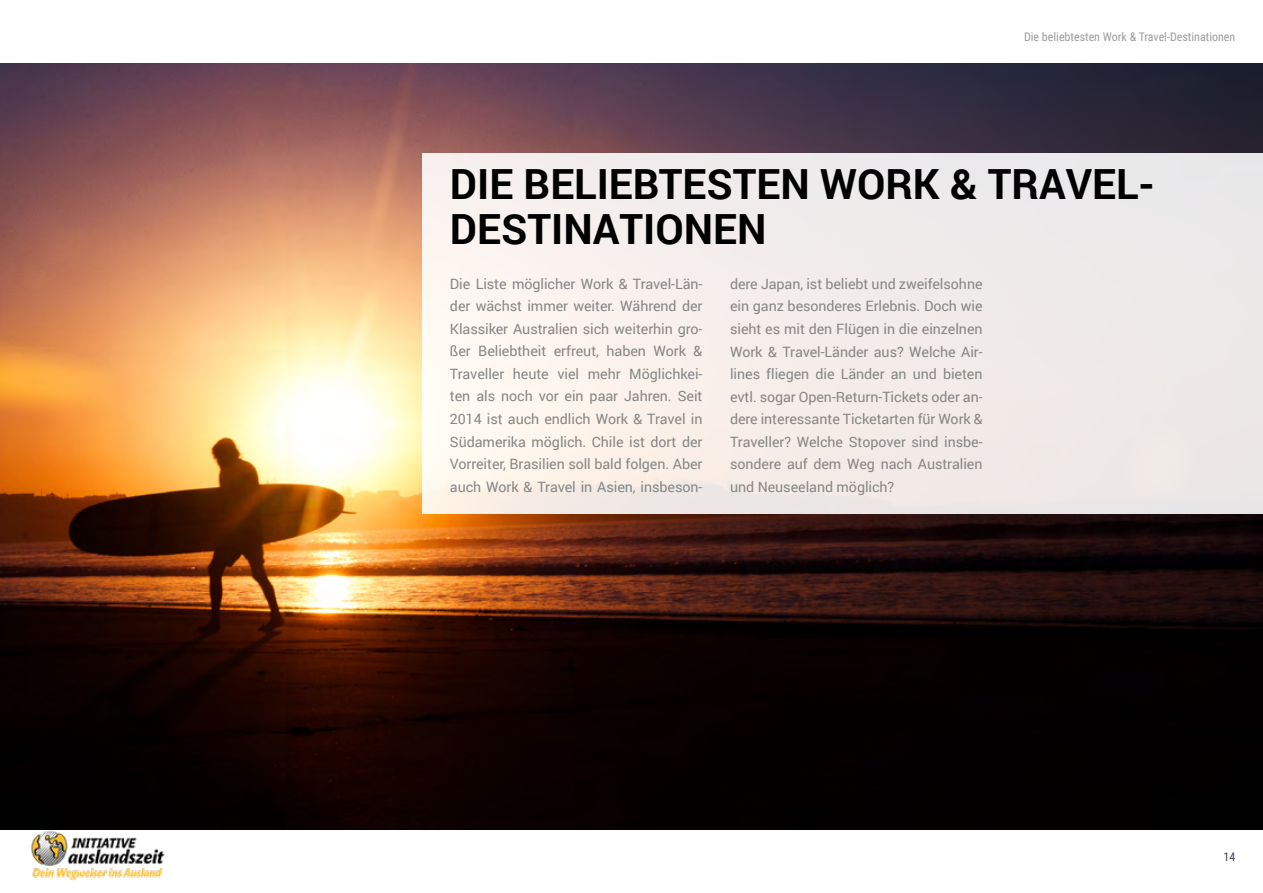
<style>
.page{position:relative;width:1263px;height:893px;background:#fff}
.page>*{position:absolute;margin:0;border:0;box-sizing:border-box;transform-origin:0 0}
.t1{font:700 41.55px/45px "Roboto";color:#000}
.t2{font:14.25px/22.5px "Roboto";letter-spacing:-.005em;color:#868786;text-align:justify}
.t3{font:12px "Roboto Condensed";color:#9c9c9d}
.t4{font:12px "Roboto Condensed";color:#3e3f57}
</style>
<div class="page">
<img style="left:31px;top:830px;width:134px;height:51px">
<img style="left:0;top:63px;width:1263px;height:767px">
<div style="left:422px;top:154px;width:841px;height:360px;background:linear-gradient(to right,#fdf4ee,#e9e6e6)"></div>
<p class="t3" style="left:1024px;top:29px;width:213px">Die beliebtesten Work &amp; Travel-Destinationen</p>
<h1 class="t1" style="left:450px;top:160px;width:706px">DIE BELIEBTESTEN WORK &amp; TRAVEL-<br>DESTINATIONEN</h1>
<p class="t2" style="left:450px;top:272px;width:254px">Die Liste möglicher Work &amp; Travel-Län&shy;der wächst immer weiter. Während der Klassiker Australien sich weiterhin gro&shy;ßer Beliebtheit erfreut, haben Work &amp; Traveller heute viel mehr Möglichkei&shy;ten als noch vor ein paar Jahren. Seit 2014 ist auch endlich Work &amp; Travel in Südamerika möglich. Chile ist dort der Vorreiter, Brasilien soll bald folgen. Aber auch Work &amp; Travel in Asien, insbeson-</p>
<p class="t2" style="left:730px;top:272px;width:254px">dere Japan, ist beliebt und zweifelsohne ein ganz besonderes Erlebnis. Doch wie sieht es mit den Flügen in die einzelnen Work &amp; Travel-Länder aus? Welche Air&shy;lines fliegen die Länder an und bieten evtl. sogar Open-Return-Tickets oder an&shy;dere interessante Ticketarten für Work &amp; Traveller? Welche Stopover sind insbe&shy;sondere auf dem Weg nach Australien und Neuseeland möglich?</p>
<p class="t4" style="left:1223px;top:848px;width:13px">14</p>
</div>
